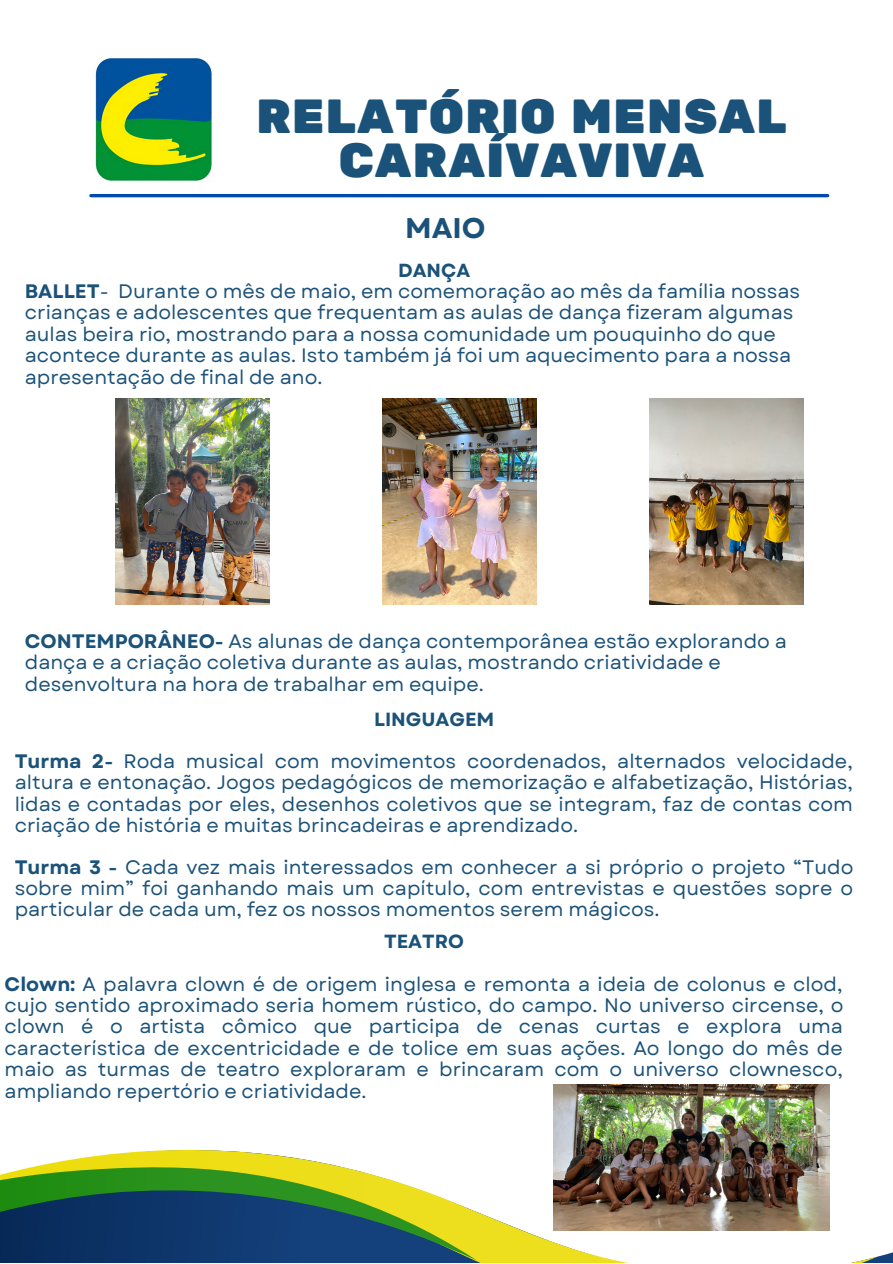
<style>
.page{position:relative;width:893px;height:1264px;background:#fff}
.page>*{position:absolute;margin:0;border:0;box-sizing:border-box;transform-origin:0 0}
.t1{font:47.7px/43.8px "Rubik One";letter-spacing:.01em;color:#1b5279;text-align:center}
.t2{font:700 28.5px "Garet";color:#1b5279}
.t3{font:19.5px/21.3px "Garet";color:#1b5279;text-align:justify}
.t4{font:700 19.05px "Garet";color:#1b5279}
.t5{font:700 18.9px "Garet";color:#1b5279}
.s1{font-weight:700}
</style>
<div class="page">
<hr style="left:91px;top:194px;width:736px;height:3px;background:#004aad">
<svg style="left:0;top:1131px;width:877px;height:131px"></svg>
<svg style="left:0;top:1161px;width:477px;height:99px;background:#527959"></svg>
<img style="left:95px;top:58px;width:117px;height:123px">
<img style="left:115px;top:399px;width:154px;height:205px">
<img style="left:382px;top:399px;width:154px;height:205px">
<img style="left:649px;top:399px;width:154px;height:205px">
<img style="left:554px;top:1084px;width:275px;height:146px">
<p class="t1" style="left:256px;top:96px;width:532px">RELATÓRIO MENSAL<br>CARAÍVAVIVA</p>
<p class="t2" style="left:405px;top:207px;width:82px">MAIO</p>
<p class="t5" style="left:398px;top:256px;width:74px">DANÇA</p>
<p class="t3" style="left:25px;top:281px;width:776px;text-align:left"><span class="s1">BALLET</span>- Durante o mês de maio, em comemoração ao mês da família nossas crianças e adolescentes que frequentam as aulas de dança fizeram algumas aulas beira rio, mostrando para a nossa comunidade um pouquinho do que acontece durante as aulas. Isto também já foi um aquecimento para a nossa apresentação de final de ano.</p>
<p class="t3" style="left:25px;top:630px;width:763px;text-align:left"><span class="s1">CONTEMPORÂNEO-</span> As alunas de dança contemporânea estão explorando a dança e a criação coletiva durante as aulas, mostrando criatividade e desenvoltura na hora de trabalhar em equipe.</p>
<p class="t4" style="left:374px;top:705px;width:122px">LINGUAGEM</p>
<p class="t3" style="left:15px;top:750px;width:839px"><span class="s1">Turma 2-</span> Roda musical com movimentos coordenados, alternados velocidade, altura e entonação. Jogos pedagógicos de memorização e alfabetização, Histórias, lidas e contadas por eles, desenhos coletivos que se integram, faz de contas com criação de história e muitas brincadeiras e aprendizado.</p>
<p class="t3" style="left:15px;top:856px;width:840px"><span class="s1">Turma 3 -</span> Cada vez mais interessados em conhecer a si próprio o projeto “Tudo sobre mim” foi ganhando mais um capítulo, com entrevistas e questões sopre o particular de cada um, fez os nossos momentos serem mágicos.</p>
<p class="t4" style="left:384px;top:927px;width:81px">TEATRO</p>
<p class="t3" style="left:5px;top:973px;width:840px"><span class="s1">Clown:</span> A palavra clown é de origem inglesa e remonta a ideia de colonus e clod, cujo sentido aproximado seria homem rústico, do campo. No universo circense, o clown é o artista cômico que participa de cenas curtas e explora uma característica de excentricidade e de tolice em suas ações. Ao longo do mês de maio as turmas de teatro exploraram e brincaram com o universo clownesco, ampliando repertório e criatividade.</p>
</div>
